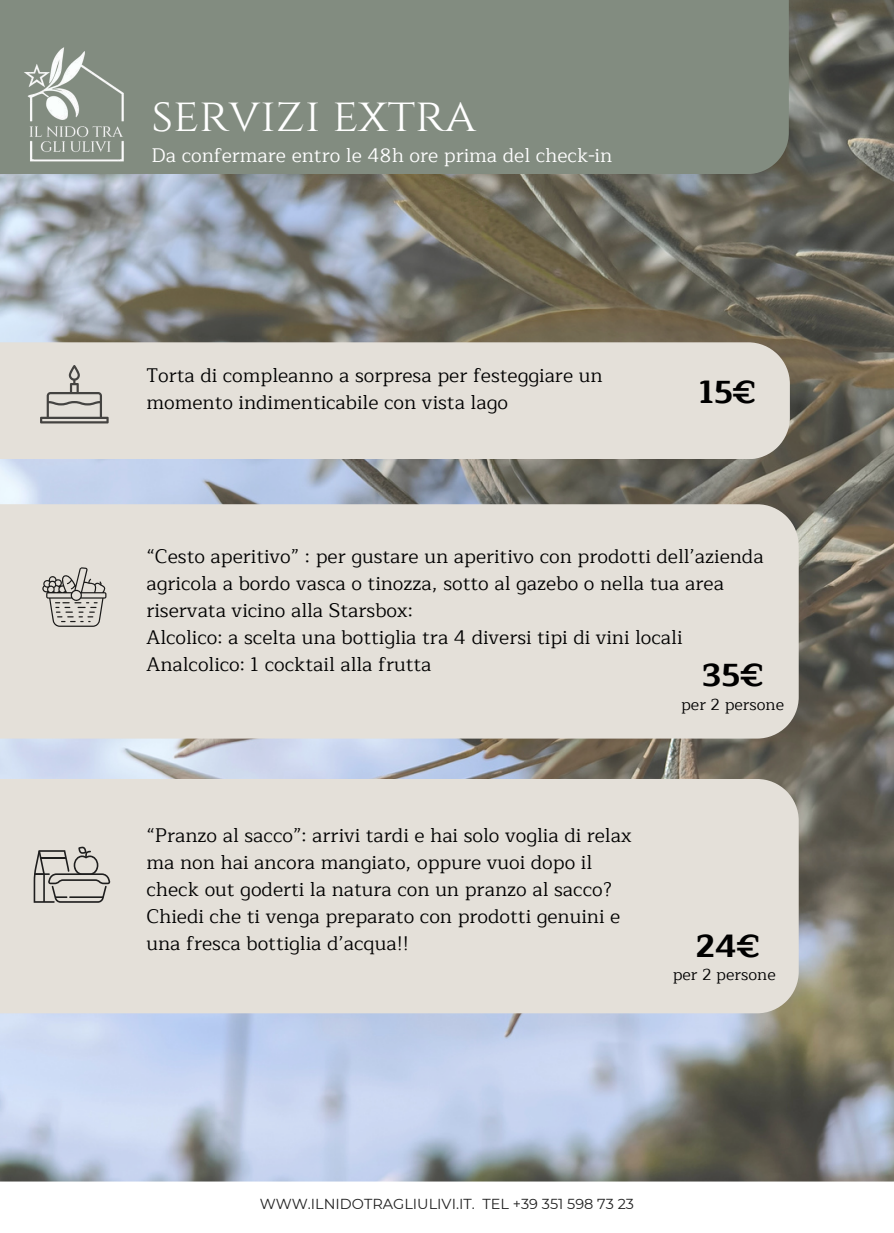
<style>
.page{position:relative;width:894px;height:1233px;background:#fff}
.page>*{position:absolute;margin:0;border:0;box-sizing:border-box;transform-origin:0 0}
.t1{font:47.25px "Cinzel";color:#fff}
.t2{font:700 33px "Maitree";color:#000}
.t3{font:19.5px/27px "Maitree";color:#000}
.t4{font:19.5px "Maitree";color:#fff}
.t5{font:16.2px "Maitree";color:#000}
.t6{font:14.4px "Montserrat";color:#212121}
</style>
<div class="page">
<img style="left:0;top:0;width:893px;height:1182px">
<div style="left:0;top:779px;width:798px;height:234px;background:#e4e0d9"></div>
<div style="left:0;top:0;width:788px;height:174px;background:#828c80"></div>
<svg style="left:34px;top:847px;width:76px;height:56px;background:#bbb8b2"></svg>
<div style="left:0;top:342px;width:789px;height:117px;background:#e4e0d9"></div>
<svg style="left:40px;top:365px;width:69px;height:58px;background:#c6c2bc"></svg>
<div style="left:0;top:504px;width:798px;height:235px;background:#e4e0d9"></div>
<svg style="left:42px;top:567px;width:64px;height:60px;background:#bfbbb5"></svg>
<img style="left:24px;top:47px;width:101px;height:118px">
<h3 class="t1" style="left:151px;top:85px;width:326px">servizi extra</h3>
<h2 class="t4" style="left:151px;top:139px;width:462px">Da confermare entro le 48h ore prima del check-in</h2>
<p class="t3" style="left:146px;top:362px;width:457px">Torta di compleanno a sorpresa per festeggiare un momento indimenticabile con vista lago</p>
<h3 class="t2" style="left:699px;top:365px;width:58px">15€</h3>
<h4 class="t3" style="left:146px;top:543px;width:618px">“Cesto aperitivo” : per gustare un aperitivo con prodotti dell’azienda agricola a bordo vasca o tinozza, sotto al gazebo o nella tua area riservata vicino alla Starsbox:<br>Alcolico: a scelta una bottiglia tra 4 diversi tipi di vini locali Analcolico: 1 cocktail alla frutta</h4>
<h2 class="t2" style="left:702px;top:648px;width:62px">35€</h2>
<p class="t5" style="left:681px;top:691px;width:104px">per 2 persone</p>
<h1 class="t3" style="left:146px;top:823px;width:486px">“Pranzo al sacco”: arrivi tardi e hai solo voglia di relax ma non hai ancora mangiato, oppure vuoi dopo il check out goderti la natura con un pranzo al sacco?<br>Chiedi che ti venga preparato con prodotti genuini e una fresca bottiglia d’acqua!!</h1>
<h3 class="t2" style="left:695px;top:919px;width:65px">24€</h3>
<p class="t5" style="left:672px;top:962px;width:104px">per 2 persone</p>
<p class="t6" style="left:259px;top:1195px;width:376px">WWW.ILNIDOTRAGLIULIVI.IT. TEL +39 351 598 73 23</p>
</div>
